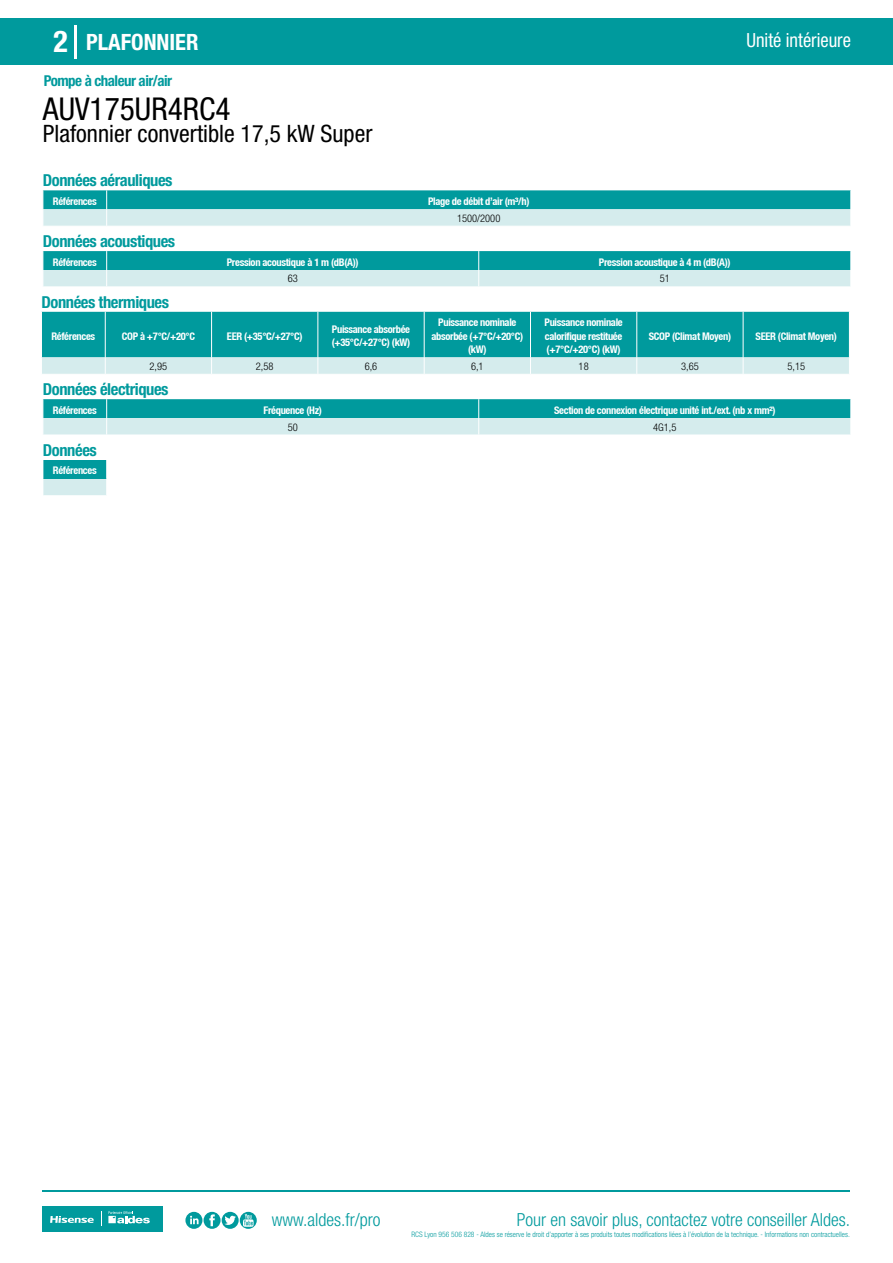
<style>
.page{position:relative;width:893px;height:1263px;background:#fff}
.page>*{position:absolute;margin:0;border:0;box-sizing:border-box;transform-origin:0 0}
.t1{font:condensed 31.5px "Helvetica Neue LT Std";color:#000}
.t2{font:700 condensed 30px "Helvetica Neue LT Std";color:#fff}
.t3{font:condensed 24px "Helvetica Neue LT Std";color:#000}
.t4{font:700 condensed 22.5px "Helvetica Neue LT Std";color:#fff}
.t5{font:condensed 19.5px "Helvetica Neue LT Std";color:#fff;scale:.95 1}
.t6{font:300 condensed 18px "Helvetica Neue LT Std";color:#009a9d}
.t7{font:700 condensed 16.5px "Helvetica Neue LT Std";letter-spacing:-.025em;color:#009a9d}
.t8{font:700 condensed 15px "Helvetica Neue LT Std";letter-spacing:-.035em;color:#009a9d}
.t9{font:700 condensed 10.5px/13.5px "Helvetica Neue";letter-spacing:-.03em;color:#fff}
.t10{font:300 condensed 10.5px "Helvetica Neue";color:#000}
.t11{font:300 condensed 7.5px "Helvetica Neue LT Std";color:#009a9d}
</style>
<div class="page">
<svg style="left:185px;top:1212px;width:72px;height:17px"></svg>
<div style="left:43px;top:1206px;width:120px;height:25px;background:#009a9d"></div>
<svg style="left:101px;top:1211px;width:1px;height:15px"></svg>
<svg style="left:108px;top:1211px;width:42px;height:12px"></svg>
<svg style="left:50px;top:1216px;width:44px;height:7px"></svg>
<div style="left:0;top:18px;width:893px;height:46px;background:#009a9d"></div>
<hr style="left:74px;top:25px;width:2px;height:33px;background:#fff">
<hr style="left:43px;top:1190px;width:807px;height:1px;background:#009a9d">
<svg style="left:43px;top:190px;width:808px;height:36px;background:#67c1c3"></svg>
<svg style="left:43px;top:251px;width:808px;height:36px;background:#66c1c3"></svg>
<svg style="left:41px;top:312px;width:809px;height:62px;background:#3cb1b3"></svg>
<svg style="left:43px;top:399px;width:808px;height:36px;background:#67c1c3"></svg>
<div style="left:43px;top:460px;width:64px;height:19px;background:#009a9d"></div>
<div style="left:43px;top:479px;width:64px;height:17px;background:#d5eced"></div>
<hr style="left:43px;top:495px;width:64px;height:1px;background:#fff">
<svg style="left:43px;top:460px;width:1px;height:35px"></svg>
<svg style="left:106px;top:460px;width:1px;height:35px"></svg>
<h2 class="t2" style="left:54px;top:24px;width:16px">2</h2>
<h3 class="t4" style="left:86px;top:28px;width:114px">PLAFONNIER</h3>
<h3 class="t5" style="left:746px;top:29px;width:112px">Unité intérieure</h3>
<h3 class="t8" style="left:44px;top:71px;width:130px">Pompe à chaleur air/air</h3>
<h1 class="t1" style="left:43px;top:91px;width:189px">AUV175UR4RC4</h1>
<h3 class="t3" style="left:43px;top:120px;width:331px">Plafonnier convertible 17,5 kW Super</h3>
<h3 class="t7" style="left:43px;top:170px;width:131px">Données aérauliques</h3>
<p class="t9" style="left:53px;top:194px;width:45px">Références</p>
<p class="t9" style="left:428px;top:194px;width:103px">Plage de débit d’air (m³/h)</p>
<p class="t10" style="left:457px;top:212px;width:45px">1500/2000</p>
<h3 class="t7" style="left:43px;top:231px;width:134px">Données acoustiques</h3>
<p class="t9" style="left:53px;top:255px;width:45px">Références</p>
<p class="t9" style="left:227px;top:255px;width:133px">Pression acoustique à 1 m (dB(A))</p>
<p class="t9" style="left:599px;top:255px;width:133px">Pression acoustique à 4 m (dB(A))</p>
<p class="t10" style="left:288px;top:273px;width:12px">63</p>
<p class="t10" style="left:660px;top:273px;width:12px">51</p>
<h3 class="t7" style="left:41px;top:292px;width:129px">Données thermiques</h3>
<p class="t9" style="left:51px;top:329px;width:45px">Références</p>
<p class="t9" style="left:122px;top:329px;width:75px">COP à +7°C/+20°C</p>
<p class="t9" style="left:227px;top:329px;width:77px">EER (+35°C/+27°C)</p>
<p class="t9" style="left:332px;top:322px;width:80px">Puissance absorbée (+35°C/+27°C) (kW)</p>
<p class="t9" style="left:431px;top:315px;width:93px;text-align:center">Puissance nominale absorbée (+7°C/+20°C) (kW)</p>
<p class="t9" style="left:545px;top:315px;width:80px;text-align:justify">Puissance nominale calorifique restituée (+7°C/+20°C) (kW)</p>
<p class="t9" style="left:649px;top:329px;width:84px">SCOP (Climat Moyen)</p>
<p class="t9" style="left:756px;top:329px;width:83px">SEER (Climat Moyen)</p>
<p class="t10" style="left:150px;top:360px;width:19px">2,95</p>
<p class="t10" style="left:256px;top:360px;width:19px">2,58</p>
<p class="t10" style="left:365px;top:360px;width:14px">6,6</p>
<p class="t10" style="left:471px;top:360px;width:14px">6,1</p>
<p class="t10" style="left:579px;top:360px;width:12px">18</p>
<p class="t10" style="left:681px;top:360px;width:19px">3,65</p>
<p class="t10" style="left:787px;top:360px;width:19px">5,15</p>
<h3 class="t7" style="left:43px;top:379px;width:127px">Données électriques</h3>
<p class="t9" style="left:53px;top:403px;width:45px">Références</p>
<p class="t9" style="left:263px;top:403px;width:60px">Fréquence (Hz)</p>
<p class="t9" style="left:554px;top:403px;width:223px">Section de connexion électrique unité int./ext. (nb x mm²)</p>
<p class="t10" style="left:288px;top:421px;width:12px">50</p>
<p class="t10" style="left:653px;top:421px;width:25px">4G1,5</p>
<h3 class="t7" style="left:43px;top:440px;width:56px">Données</h3>
<p class="t9" style="left:53px;top:464px;width:45px">Références</p>
<h3 class="t6" style="left:272px;top:1209px;width:110px">www.aldes.fr/pro</h3>
<h3 class="t6" style="left:517px;top:1209px;width:335px">Pour en savoir plus, contactez votre conseiller Aldes.</h3>
<p class="t11" style="left:411px;top:1230px;width:440px">RCS Lyon 956 506 828 - Aldes se réserve le droit d’apporter à ses produits toutes modifications liées à l’évolution de la technique. - Informations non contractuelles.</p>
</div>
